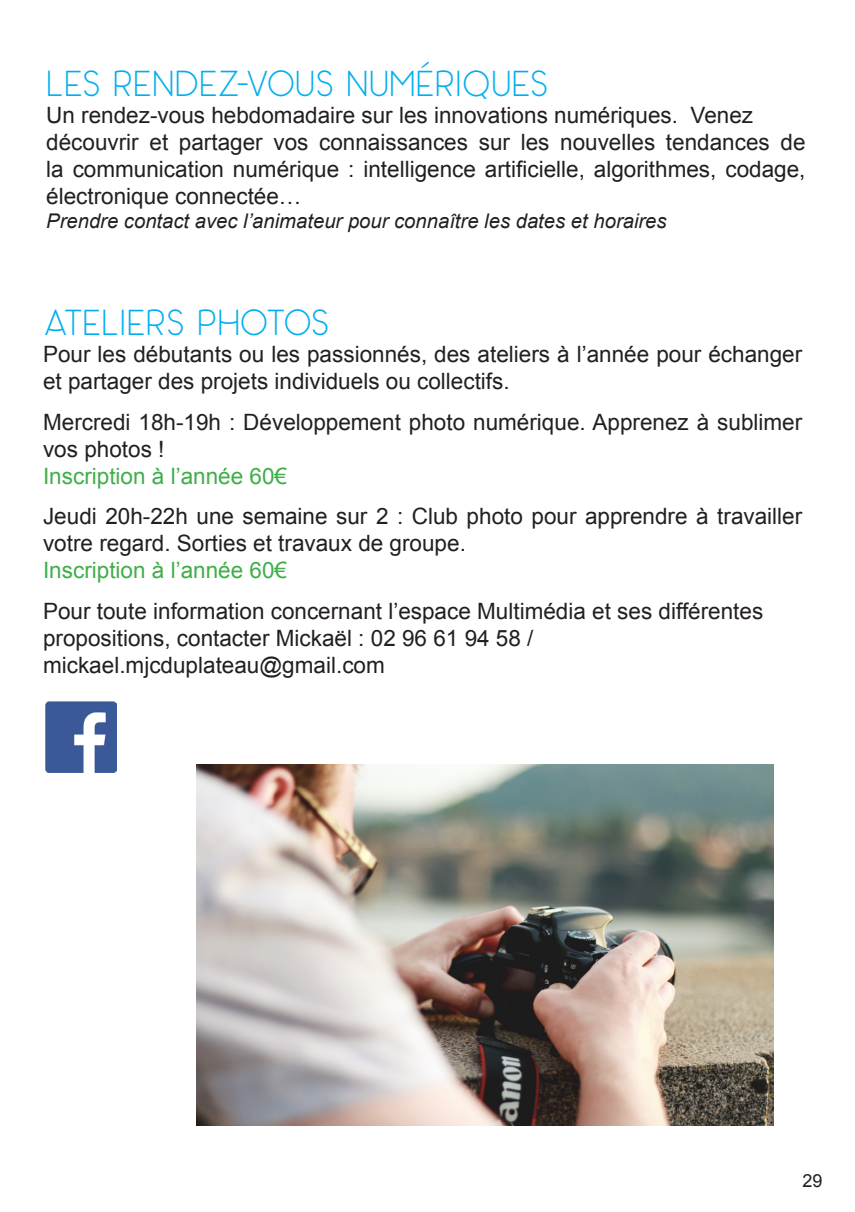
<style>
.page{position:relative;width:855px;height:1212px;background:#fff}
.page>*{position:absolute;margin:0;border:0;box-sizing:border-box;transform-origin:0 0}
.t1{font:300 36px "Panama";color:#00aeef}
.t2{font:22.5px/27px "Arial";color:#231f20}
.t3{font:22.5px "Arial";color:#40ae49}
.t4{font:italic 20.25px "Arial";color:#231f20}
.t5{font:18px "Arial";color:#231f20}
</style>
<div class="page">
<img style="left:46px;top:702px;width:70px;height:70px">
<img style="left:196px;top:765px;width:578px;height:360px">
<p class="t1" style="left:46px;top:61px;width:504px">LES RENDEZ-VOUS NUMÉRIQUES</p>
<p class="t2" style="left:46px;top:102px;width:708px">Un rendez-vous hebdomadaire sur les innovations numériques. Venez</p>
<p class="t2" style="left:46px;top:129px;width:760px;text-align:justify">découvrir et partager vos connaissances sur les nouvelles tendances de la communication numérique : intelligence artificielle, algorithmes, codage, électronique connectée…</p>
<p class="t4" style="left:46px;top:208px;width:622px">Prendre contact avec l’animateur pour connaître les dates et horaires</p>
<p class="t1" style="left:43px;top:301px;width:288px">ATELIERS PHOTOS</p>
<p class="t2" style="left:43px;top:341px;width:760px">Pour les débutants ou les passionnés, des ateliers à l’année pour échanger et partager des projets individuels ou collectifs.</p>
<p class="t2" style="left:43px;top:408px;width:760px">Mercredi 18h-19h : Développement photo numérique. Apprenez à sublimer vos photos !</p>
<p class="t3" style="left:43px;top:461px;width:245px">Inscription à l’année 60€</p>
<p class="t2" style="left:43px;top:503px;width:760px">Jeudi 20h-22h une semaine sur 2 : Club photo pour apprendre à travailler votre regard. Sorties et travaux de groupe.</p>
<p class="t3" style="left:43px;top:555px;width:245px">Inscription à l’année 60€</p>
<p class="t2" style="left:43px;top:597px;width:721px">Pour toute information concernant l’espace Multimédia et ses différentes propositions, contacter Mickaël : 02 96 61 94 58 /</p>
<p class="t2" style="left:43px;top:651px;width:343px">mickael.mjcduplateau@gmail.com</p>
<p class="t5" style="left:802px;top:1169px;width:22px">29</p>
</div>
